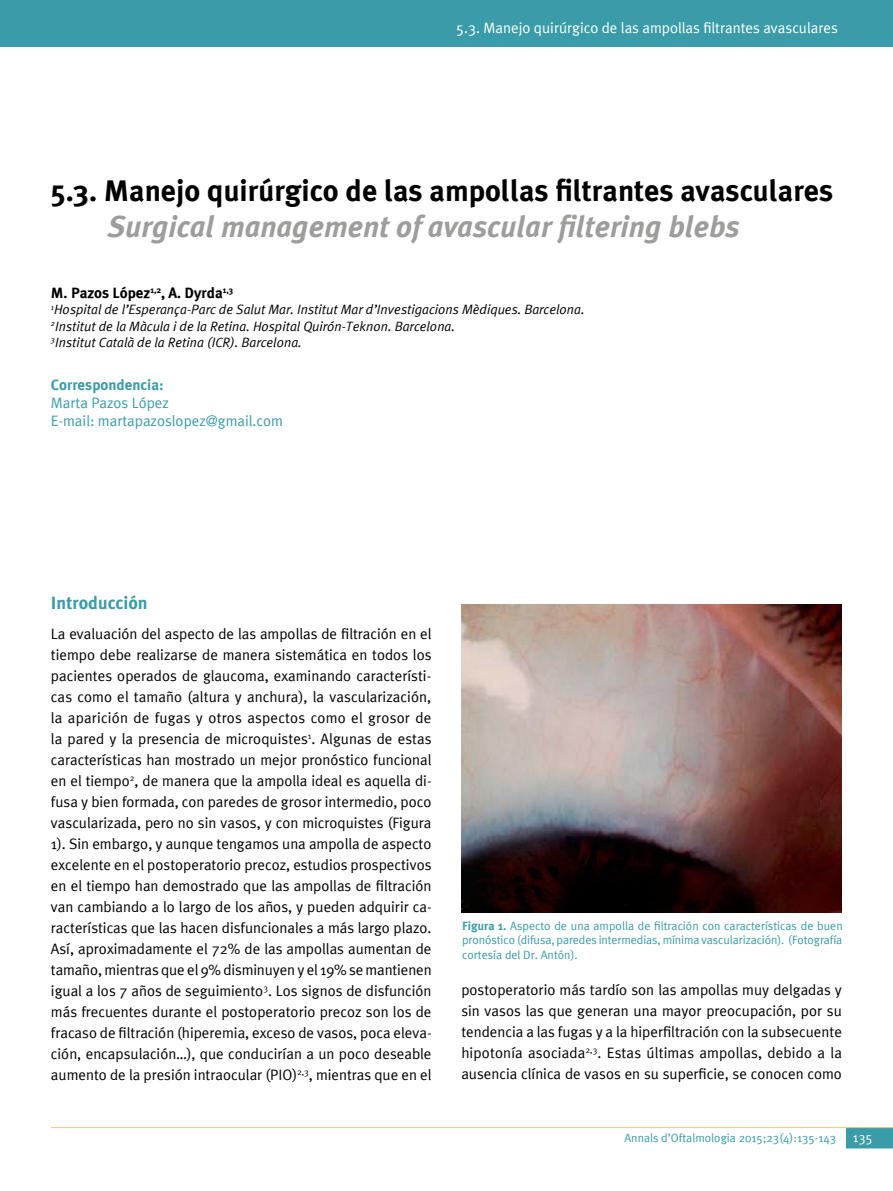
<style>
.page{position:relative;width:893px;height:1191px;background:#fff}
.page>*{position:absolute;margin:0;border:0;box-sizing:border-box;transform-origin:0 0}
.t1{font:700 30px "Meta Plus";color:#000}
.t2{font:italic 700 30px "Meta Plus";color:#9d9d9c}
.t3{font:700 18px "Meta Plus";color:#3a9ca8}
.t4{font:15px/21px "Meta Plus Normal";color:#000;text-align:justify}
.t5{font:15px "Meta Plus Normal";color:#fff}
.t6{font:15px/18px "Meta Plus Normal";color:#3a9ca8}
.t7{font:700 15px "Meta Plus";color:#000}
.t8{font:700 15px "Meta Plus";color:#3a9ca8}
.t9{font:italic 13.5px/16.2px "Meta Plus";color:#000}
.t10{font:13.5px "Meta Plus Normal";color:#fff}
.t11{font:12px/14.4px "Meta Plus Normal";color:#3a9ca8;text-align:justify}
.s1{font-family:"Meta Plus";font-weight:700}
</style>
<div class="page">
<svg style="left:846px;top:1128px;width:47px;height:20px"></svg>
<hr style="left:51px;top:1127px;width:842px;height:1px;background:#f3c67c">
<div style="left:0;top:0;width:893px;height:47px;background:#3a9ca8"></div>
<img style="left:461px;top:604px;width:381px;height:308px">
<p class="t5" style="left:456px;top:19px;width:383px">5.3. Manejo quirúrgico de las ampollas filtrantes avasculares</p>
<h1 class="t1" style="left:51px;top:173px;width:784px">5.3. Manejo quirúrgico de las ampollas filtrantes avasculares</h1>
<h1 class="t2" style="left:108px;top:209px;width:633px">Surgical management of avascular filtering blebs</h1>
<p class="t7" style="left:51px;top:284px;width:184px">M. Pazos López<sup>1,2</sup>, A. Dyrda<sup>1,3</sup></p>
<p class="t9" style="left:51px;top:301px;width:535px"><sup>1</sup>Hospital de l’Esperança-Parc de Salut Mar. Institut Mar d’Investigacions Mèdiques. Barcelona.<br><sup>2</sup>Institut de la Màcula i de la Retina. Hospital Quirón-Teknon. Barcelona.<br><sup>3</sup>Institut Català de la Retina (ICR). Barcelona.</p>
<p class="t8" style="left:51px;top:376px;width:114px">Correspondencia:</p>
<p class="t6" style="left:51px;top:394px;width:234px">Marta Pazos López<br>E-mail: martapazoslopez@gmail.com</p>
<p class="t3" style="left:51px;top:592px;width:98px">Introducción</p>
<p class="t4" style="left:51px;top:623px;width:382px">La evaluación del aspecto de las ampollas de filtración en el tiempo debe realizarse de manera sistemática en todos los pacientes operados de glaucoma, examinando característi&shy;cas como el tamaño (altura y anchura), la vascularización, la aparición de fugas y otros aspectos como el grosor de la pared y la presencia de microquistes<sup>1</sup>. Algunas de estas características han mostrado un mejor pronóstico funcional en el tiempo<sup>2</sup>, de manera que la ampolla ideal es aquella di&shy;fusa y bien formada, con paredes de grosor intermedio, poco vascularizada, pero no sin vasos, y con microquistes (Figura 1). Sin embargo, y aunque tengamos una ampolla de aspecto excelente en el postoperatorio precoz, estudios prospectivos en el tiempo han demostrado que las ampollas de filtración van cambiando a lo largo de los años, y pueden adquirir ca&shy;racterísticas que las hacen disfuncionales a más largo plazo.<br>Así, aproximadamente el 72% de las ampollas aumentan de tamaño, mientras que el 9% disminuyen y el 19% se mantienen igual a los 7 años de seguimiento<sup>3</sup>. Los signos de disfunción más frecuentes durante el postoperatorio precoz son los de fracaso de filtración (hiperemia, exceso de vasos, poca eleva&shy;ción, encapsulación…), que conducirían a un poco deseable aumento de la presión intraocular (PIO)<sup>2,3</sup>, mientras que en el</p>
<p class="t11" style="left:462px;top:918px;width:382px"><span class="s1">Figura 1.</span> Aspecto de una ampolla de filtración con características de buen pronóstico (difusa, paredes intermedias, mínima vascularización). (Fotografía cortesía del Dr. Antón).</p>
<p class="t4" style="left:461px;top:979px;width:382px">postoperatorio más tardío son las ampollas muy delgadas y sin vasos las que generan una mayor preocupación, por su tendencia a las fugas y a la hiperfiltración con la subsecuente hipotonía asociada<sup>2,3</sup>. Estas últimas ampollas, debido a la ausencia clínica de vasos en su superficie, se conocen como</p>
<p class="t11" style="left:624px;top:1130px;width:213px">Annals d’Oftalmologia 2015;23(4):135-143</p>
<p class="t10" style="left:853px;top:1129px;width:21px">135</p>
</div>
